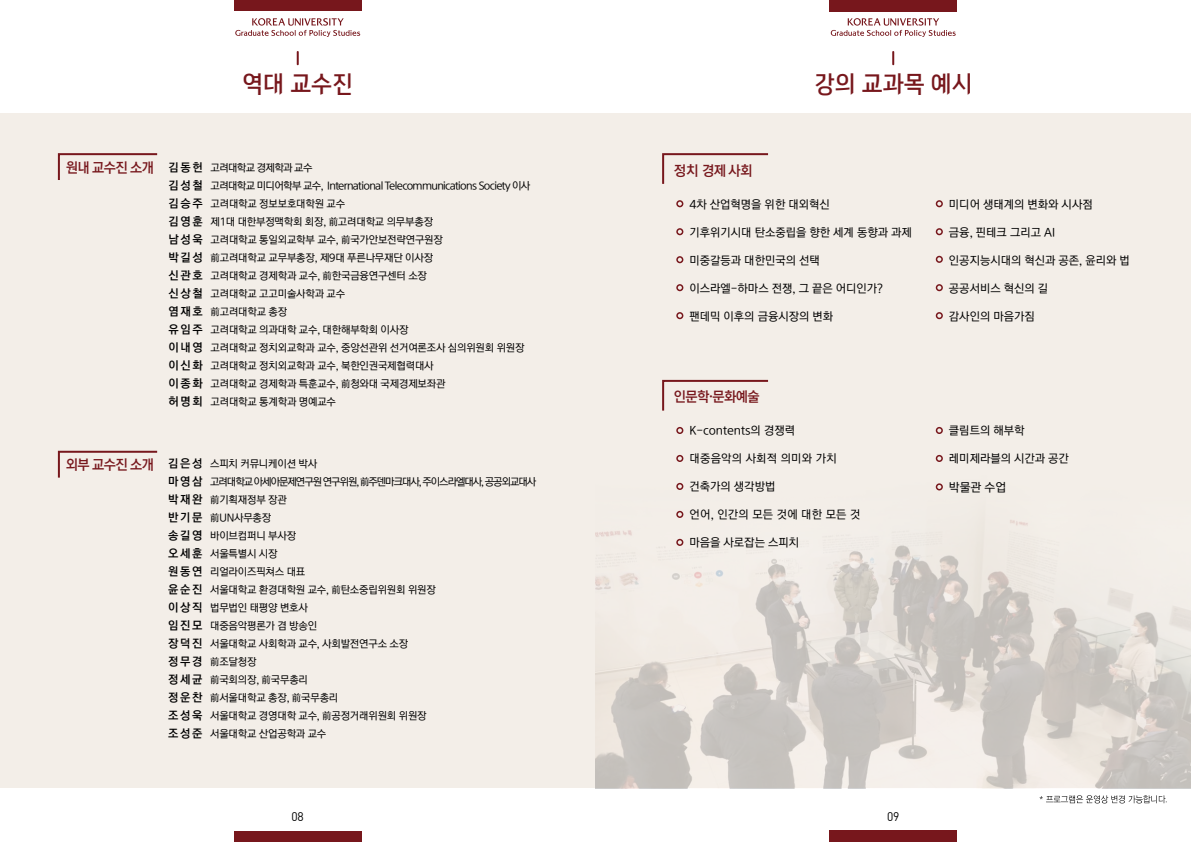
<style>
.page{position:relative;width:1191px;height:842px;background:#fff}
.page>*{position:absolute;margin:0;border:0;box-sizing:border-box;transform-origin:0 0}
.t1{font:24px "Rix Acasia Unique PB";color:#77171c}
.t2{font:14px "Rix M Go PB";letter-spacing:-.04em;color:#77171c}
.t3{font:12.4px "Dinreg";color:#000}
.t4{font:12px "Rix Sin Go PM";color:#000}
.t5{font:11.5px "Rix Sin Go PM";color:#000}
.t6{font:11.5px "Rix Sin Go PM";letter-spacing:.02em;color:#000}
.t7{font:10.5px/18px "Rix Sin Go PM";letter-spacing:-.02em;color:#000}
.s1{font-family:"Rix Sin Go PB";font-size:11.5px}
</style>
<div class="page">
<svg style="left:830px;top:18px;width:125px;height:19px"></svg>
<div style="left:829px;top:0;width:128px;height:11px;background:#77171c"></div>
<div style="left:829px;top:831px;width:128px;height:11px;background:#77171c"></div>
<svg style="left:235px;top:18px;width:125px;height:19px"></svg>
<div style="left:234px;top:0;width:127px;height:11px;background:#77171c"></div>
<div style="left:234px;top:831px;width:127px;height:11px;background:#77171c"></div>
<div style="left:0;top:113px;width:595px;height:675px;background:#f3eee8"></div>
<svg style="left:297px;top:51px;width:2px;height:14px"></svg>
<svg style="left:57px;top:153px;width:101px;height:27px"></svg>
<svg style="left:57px;top:450px;width:101px;height:28px"></svg>
<div style="left:595px;top:113px;width:596px;height:675px;background:#f3eee8"></div>
<svg style="left:1039px;top:795px;width:127px;height:8px"></svg>
<svg style="left:892px;top:51px;width:2px;height:14px"></svg>
<img style="left:595px;top:458px;width:596px;height:330px">
<svg style="left:676px;top:200px;width:7px;height:7px"></svg>
<svg style="left:676px;top:228px;width:7px;height:7px"></svg>
<svg style="left:676px;top:256px;width:7px;height:7px"></svg>
<svg style="left:676px;top:284px;width:7px;height:7px"></svg>
<svg style="left:676px;top:312px;width:7px;height:7px"></svg>
<svg style="left:935px;top:200px;width:8px;height:7px"></svg>
<svg style="left:935px;top:228px;width:8px;height:7px"></svg>
<svg style="left:935px;top:256px;width:8px;height:7px"></svg>
<svg style="left:935px;top:284px;width:8px;height:7px"></svg>
<svg style="left:935px;top:312px;width:8px;height:7px"></svg>
<svg style="left:662px;top:153px;width:107px;height:31px"></svg>
<svg style="left:676px;top:427px;width:7px;height:7px"></svg>
<svg style="left:676px;top:455px;width:7px;height:7px"></svg>
<svg style="left:676px;top:483px;width:7px;height:7px"></svg>
<svg style="left:676px;top:511px;width:7px;height:7px"></svg>
<svg style="left:676px;top:539px;width:7px;height:7px"></svg>
<svg style="left:935px;top:427px;width:8px;height:7px"></svg>
<svg style="left:935px;top:455px;width:8px;height:7px"></svg>
<svg style="left:935px;top:483px;width:8px;height:7px"></svg>
<svg style="left:662px;top:379px;width:107px;height:32px"></svg>
<h1 class="t1" style="left:242px;top:72px;width:113px">역대 교수진</h1>
<h2 class="t2" style="left:66px;top:158px;width:90px">원내 교수진 소개</h2>
<p class="t7" style="left:168px;top:159px;width:363px"><span class="s1">김 동 헌</span> 고려대학교 경제학과 교수<br><span class="s1">김 성 철</span> 고려대학교 미디어학부 교수, International Telecommunications Society 이사 <span class="s1">김 승 주</span> 고려대학교 정보보호대학원 교수<br><span class="s1">김 영 훈</span> 제1대 대한부정맥학회 회장, 前고려대학교 의무부총장<br><span class="s1">남 성 욱</span> 고려대학교 통일외교학부 교수, 前국가안보전략연구원장<br><span class="s1">박 길 성</span> 前고려대학교 교무부총장, 제9대 푸른나무재단 이사장<br><span class="s1">신 관 호</span> 고려대학교 경제학과 교수, 前한국금융연구센터 소장<br><span class="s1">신 상 철</span> 고려대학교 고고미술사학과 교수<br><span class="s1">염 재 호</span> 前고려대학교 총장<br><span class="s1">유 임 주</span> 고려대학교 의과대학 교수, 대한해부학회 이사장<br><span class="s1">이 내 영</span> 고려대학교 정치외교학과 교수, 중앙선관위 선거여론조사 심의위원회 위원장 <span class="s1">이 신 화</span> 고려대학교 정치외교학과 교수, 북한인권국제협력대사<br><span class="s1">이 종 화</span> 고려대학교 경제학과 특훈교수, 前청와대 국제경제보좌관<br><span class="s1">허 명 회</span> 고려대학교 통계학과 명예교수</p>
<h2 class="t2" style="left:66px;top:456px;width:90px">외부 교수진 소개</h2>
<p class="t7" style="left:168px;top:455px;width:370px"><span class="s1">김 은 성</span> 스피치 커뮤니케이션 박사<br><span class="s1">마 영 삼</span> 고려대학교 아세아문제연구원 연구위원, 前주덴마크대사, 주이스라엘대사, 공공외교대사 <span class="s1">박 재 완</span> 前기획재정부 장관<br><span class="s1">반 기 문</span> 前UN사무총장<br><span class="s1">송 길 영</span> 바이브컴퍼니 부사장<br><span class="s1">오 세 훈</span> 서울특별시 시장<br><span class="s1">원 동 연</span> 리얼라이즈픽쳐스 대표<br><span class="s1">윤 순 진</span> 서울대학교 환경대학원 교수, 前탄소중립위원회 위원장<br><span class="s1">이 상 직</span> 법무법인 태평양 변호사<br><span class="s1">임 진 모</span> 대중음악평론가 겸 방송인<br><span class="s1">장 덕 진</span> 서울대학교 사회학과 교수, 사회발전연구소 소장<br><span class="s1">정 무 경</span> 前조달청장<br><span class="s1">정 세 균</span> 前국회의장, 前국무총리<br><span class="s1">정 운 찬</span> 前서울대학교 총장, 前국무총리<br><span class="s1">조 성 욱</span> 서울대학교 경영대학 교수, 前공정거래위원회 위원장<br><span class="s1">조 성 준</span> 서울대학교 산업공학과 교수</p>
<h2 class="t2" style="left:674px;top:161px;width:80px">정치 경제 사회</h2>
<h1 class="t1" style="left:813px;top:72px;width:161px">강의 교과목 예시</h1>
<p class="t5" style="left:689px;top:197px;width:142px">4차 산업혁명을 위한 대외혁신</p>
<p class="t5" style="left:689px;top:225px;width:224px">기후위기시대 탄소중립을 향한 세계 동향과 과제</p>
<p class="t5" style="left:689px;top:253px;width:132px">미중갈등과 대한민국의 선택</p>
<p class="t5" style="left:689px;top:281px;width:195px">이스라엘-하마스 전쟁, 그 끝은 어디인가?</p>
<p class="t5" style="left:689px;top:309px;width:145px">팬데믹 이후의 금융시장의 변화</p>
<h2 class="t2" style="left:674px;top:388px;width:87px">인문학·문화예술</h2>
<p class="t5" style="left:689px;top:424px;width:107px">K-contents의 경쟁력</p>
<p class="t6" style="left:689px;top:452px;width:149px">대중음악의 사회적 의미와 가치</p>
<p class="t5" style="left:689px;top:480px;width:87px">건축가의 생각방법</p>
<p class="t6" style="left:689px;top:508px;width:172px">언어, 인간의 모든 것에 대한 모든 것</p>
<p class="t5" style="left:689px;top:536px;width:111px">마음을 사로잡는 스피치</p>
<p class="t5" style="left:949px;top:197px;width:145px">미디어 생태계의 변화와 시사점</p>
<p class="t5" style="left:949px;top:225px;width:108px">금융, 핀테크 그리고 AI</p>
<p class="t5" style="left:949px;top:253px;width:182px">인공지능시대의 혁신과 공존, 윤리와 법</p>
<p class="t5" style="left:949px;top:281px;width:101px">공공서비스 혁신의 길</p>
<p class="t5" style="left:949px;top:309px;width:87px">감사인의 마음가짐</p>
<p class="t5" style="left:949px;top:424px;width:77px">클림트의 해부학</p>
<p class="t5" style="left:949px;top:452px;width:121px">레미제라블의 시간과 공간</p>
<p class="t4" style="left:949px;top:480px;width:59px">박물관 수업</p>
<p class="t3" style="left:292px;top:809px;width:14px">08</p>
<p class="t3" style="left:887px;top:809px;width:14px">09</p>
</div>
